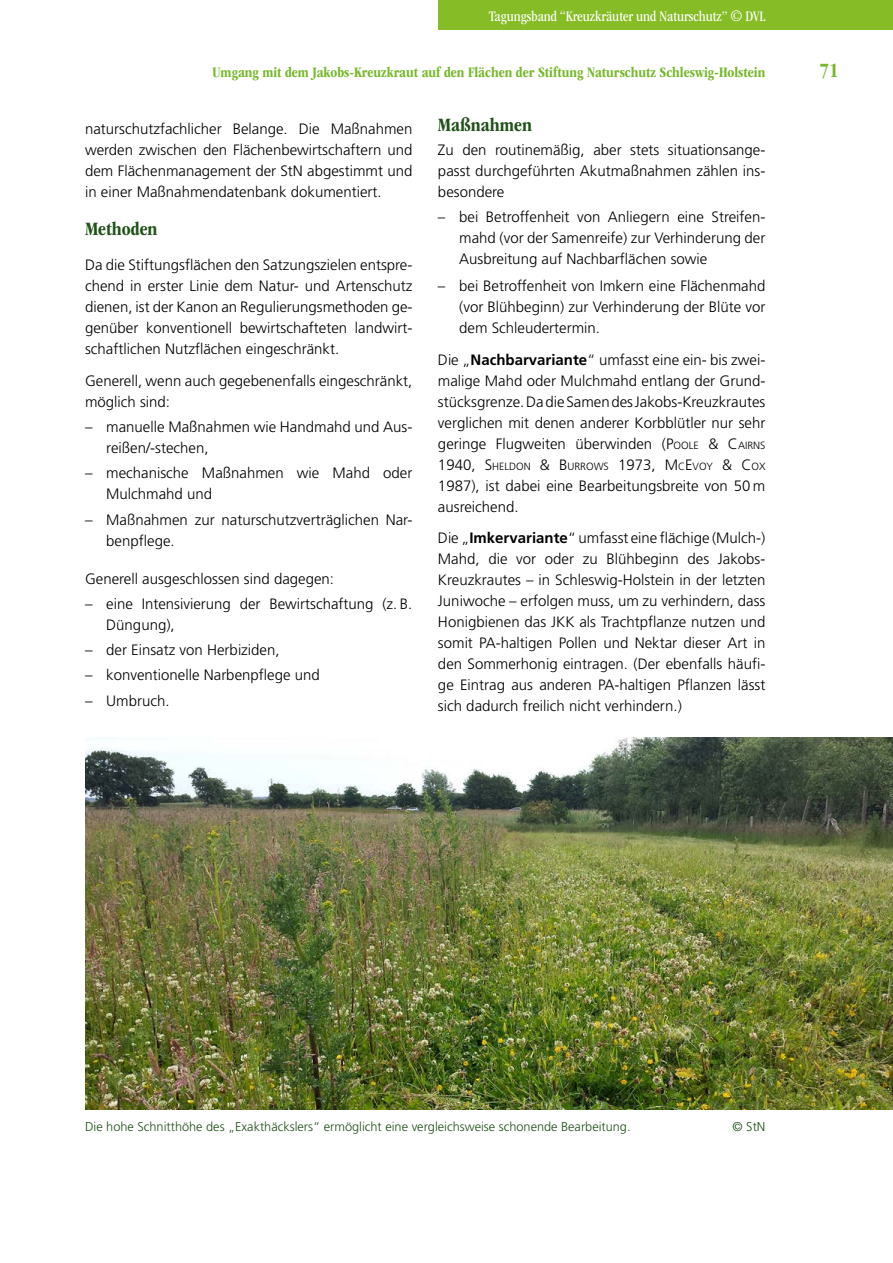
<style>
.page{position:relative;width:893px;height:1263px;background:#fff}
.page>*{position:absolute;margin:0;border:0;box-sizing:border-box;transform-origin:0 0}
.t1{font:700 condensed 21px "ITC Garamond Std";color:#76b82a}
.LT_-_Ueber3_-_2-Sp{font:700 condensed 19.5px "ITC Garamond Std";color:#205118}
.LT_2-Sp{font:300 15px/21px "Frutiger LT Std";color:#000;text-align:justify}
.LT_2-Sp_Einzug{font:300 15px/21px "Frutiger LT Std";color:#000}
.t2{font:700 condensed 15px "ITC Garamond Std";color:#76b82a}
.t3{font:condensed 15px "ITC Garamond Std";color:#fff}
.t4{font:300 12.75px "Frutiger LT Std";color:#205118}
.LT_2-Sp-2{font:300 10.5px "Frutiger LT Std";color:#000}
.s1{font-weight:700}
.s2{font-style:inherit}
.s3{font-size:10.5px}
.s4{font-size:15px}
</style>
<div class="page">
<div style="left:438px;top:0;width:455px;height:30px;background:#86bc25"></div>
<img style="left:85px;top:738px;width:808px;height:372px">
<p class="t3" style="left:489px;top:8px;width:278px">Tagungsband “Kreuzkräuter und Naturschutz” © DVL</p>
<p class="t2" style="left:213px;top:63px;width:554px">Umgang mit dem Jakobs-Kreuzkraut auf den Flächen der Stiftung Naturschutz Schleswig-Holstein</p>
<h1 class="t1" style="left:820px;top:58px;width:21px">71</h1>
<p class="LT_2-Sp" style="left:85px;top:118px;width:329px">naturschutzfachlicher Belange. Die Maßnahmen werden zwischen den Flächenbewirtschaftern und dem Flächenmanagement der StN abgestimmt und in einer Maßnahmendatenbank dokumentiert.</p>
<h5 class="LT_-_Ueber3_-_2-Sp" style="left:85px;top:218px;width:74px">Methoden</h5>
<p class="LT_2-Sp" style="left:85px;top:255px;width:329px">Da die Stiftungsflächen den Satzungszielen entspre&shy;chend in erster Linie dem Natur- und Artenschutz dienen, ist der Kanon an Regulierungsmethoden ge&shy;genüber konventionell bewirtschafteten landwirt&shy;schaftlichen Nutzflächen eingeschränkt.</p>
<p class="LT_2-Sp" style="left:85px;top:370px;width:329px">Generell, wenn auch gegebenenfalls eingeschränkt, möglich sind:</p>
<p class="LT_2-Sp_Einzug" style="left:106px;top:417px;width:306px;text-indent:-21px">– manuelle Maßnahmen wie Handmahd und Aus&shy;reißen/-stechen,</p>
<p class="LT_2-Sp_Einzug" style="left:106px;top:463px;width:308px;text-indent:-21px">– mechanische Maßnahmen wie Mahd oder<br>Mulchmahd und</p>
<p class="LT_2-Sp_Einzug" style="left:106px;top:509px;width:306px;text-indent:-21px">– Maßnahmen zur naturschutzverträglichen Nar&shy;benpflege.</p>
<p class="LT_2-Sp" style="left:85px;top:568px;width:250px">Generell ausgeschlossen sind dagegen:</p>
<p class="LT_2-Sp_Einzug" style="left:106px;top:593px;width:308px;text-indent:-21px">– eine Intensivierung der Bewirtschaftung (z. B.<br>Düngung),</p>
<p class="LT_2-Sp_Einzug" style="left:85px;top:640px;width:196px">– der Einsatz von Herbiziden,</p>
<p class="LT_2-Sp_Einzug" style="left:85px;top:665px;width:236px">– konventionelle Narbenpflege und</p>
<p class="LT_2-Sp" style="left:85px;top:690px;width:86px">– Umbruch.</p>
<h5 class="LT_-_Ueber3_-_2-Sp" style="left:438px;top:114px;width:96px">Maßnahmen</h5>
<p class="LT_2-Sp" style="left:438px;top:139px;width:329px">Zu den routinemäßig, aber stets situationsange&shy;passt durchgeführten Akutmaßnahmen zählen ins&shy;besondere</p>
<p class="LT_2-Sp_Einzug" style="left:459px;top:207px;width:308px;text-align:justify;text-indent:-21px">– bei Betroffenheit von Anliegern eine Streifen&shy;mahd (vor der Samenreife) zur Verhinderung der Ausbreitung auf Nachbarflächen sowie</p>
<p class="LT_2-Sp_Einzug" style="left:459px;top:276px;width:308px;text-align:justify;text-indent:-21px">– bei Betroffenheit von Imkern eine Flächenmahd (vor Blühbeginn) zur Verhinderung der Blüte vor dem Schleudertermin.</p>
<p class="LT_2-Sp" style="left:438px;top:349px;width:329px">Die „<span class="s1">Nachbarvariante</span>“ umfasst eine ein- bis zwei&shy;malige Mahd oder Mulchmahd entlang der Grund&shy;stücksgrenze. Da die Samen des Jakobs-Kreuzkrautes verglichen mit denen anderer Korbblütler nur sehr geringe Flugweiten überwinden (<span class="s2">P</span><span class="s3">OOLE</span> <span class="s2">&amp; C</span> <span class="s3">AIRNS</span></p>
<p class="LT_2-Sp-2" style="left:438px;top:460px;width:329px"><span class="s4">1940,</span> <span class="s4">S</span> HELDON <span class="s4">&amp; B</span> URROWS <span class="s4">1973,</span> <span class="s4">M</span> C<span class="s4">E</span>VOY <span class="s4">&amp; C</span> OX</p>
<p class="LT_2-Sp" style="left:438px;top:475px;width:329px">1987), ist dabei eine Bearbeitungsbreite von 50 m ausreichend.</p>
<p class="LT_2-Sp" style="left:438px;top:528px;width:329px">Die „<span class="s1">Imkervariante</span>“ umfasst eine flächige (Mulch-)<br>Mahd, die vor oder zu Blühbeginn des Jakobs-Kreuzkrautes – in Schleswig-Holstein in der letzten Juniwoche – erfolgen muss, um zu verhindern, dass Honigbienen das JKK als Trachtpflanze nutzen und somit PA-haltigen Pollen und Nektar dieser Art in den Sommerhonig eintragen. (Der ebenfalls häufi&shy;ge Eintrag aus anderen PA-haltigen Pflanzen lässt sich dadurch freilich nicht verhindern.)</p>
<p class="t4" style="left:85px;top:1120px;width:547px">Die hohe Schnitthöhe des „Exakthäckslers“ ermöglicht eine vergleichsweise schonende Bearbeitung.</p>
<p class="t4" style="left:732px;top:1120px;width:34px">© StN</p>
</div>
